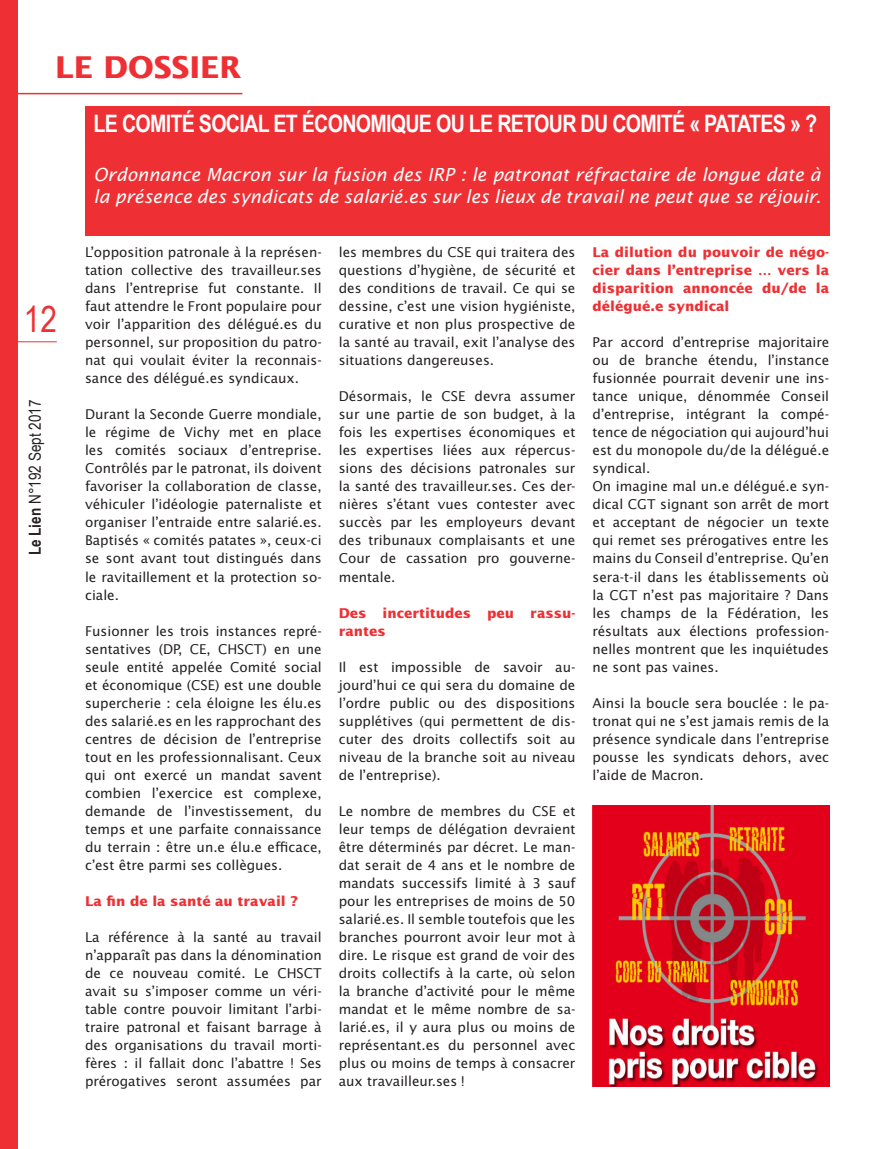
<style>
.page{position:relative;width:893px;height:1149px;background:#fff}
.page>*{position:absolute;margin:0;border:0;box-sizing:border-box;transform-origin:0 0}
.t1{font:36px "Arial Narrow";color:#ee3034}
.t2{font:700 30px "Lucida Sans Std";color:#ee3034}
.t3{font:700 24px "Arial Narrow";letter-spacing:-.03em;color:#fff}
.t4{font:italic 18px/21.6px "Lucida Sans Std";color:#fff}
.t5{font:16.5px "Arial Narrow";color:#231f20}
.t6{font:13.5px/18px "Lucida Sans Std";color:#231f20;text-align:justify}
.t7{font:700 13.5px/18px "Lucida Sans Std";color:#ee3034}
.s1{font-weight:700}
</style>
<div class="page">
<hr style="left:0;top:93px;width:242px;height:1px;background:#ee3034">
<hr style="left:17px;top:341px;width:40px;height:1px;background:#ee3034">
<div style="left:85px;top:106px;width:744px;height:130px;background:#ee3034"></div>
<div style="left:0;top:0;width:17px;height:1148px;background:#ee3034"></div>
<img style="left:592px;top:805px;width:237px;height:280px">
<p class="t2" style="left:55px;top:51px;width:188px">LE DOSSIER</p>
<p class="t1" style="left:24px;top:293px;width:34px">12</p>
<p class="t5" style="left:23px;top:555px;width:157px;rotate:-90deg"><span class="s1">Le Lien</span> N°192 Sept 2017</p>
<p class="t3" style="left:94px;top:106px;width:725px">LE COMITÉ SOCIAL ET ÉCONOMIQUE OU LE RETOUR DU COMITÉ « PATATES » ?</p>
<p class="t4" style="left:94px;top:164px;width:729px">Ordonnance Macron sur la fusion des IRP : le patronat réfractaire de longue date à la présence des syndicats de salarié.es sur les lieux de travail ne peut que se réjouir.</p>
<p class="t6" style="left:85px;top:243px;width:238px">L’opposition patronale à la représen&shy;tation collective des travailleur.ses dans l’entreprise fut constante. Il faut attendre le Front populaire pour voir l’apparition des délégué.es du personnel, sur proposition du patro&shy;nat qui voulait éviter la reconnais&shy;sance des délégué.es syndicaux.</p>
<p class="t6" style="left:85px;top:405px;width:238px">Durant la Seconde Guerre mondiale, le régime de Vichy met en place les comités sociaux d’entreprise.<br>Contrôlés par le patronat, ils doivent favoriser la collaboration de classe, véhiculer l’idéologie paternaliste et organiser l’entraide entre salarié.es.<br>Baptisés « comités patates », ceux-ci se sont avant tout distingués dans le ravitaillement et la protection so&shy;ciale.</p>
<p class="t6" style="left:85px;top:621px;width:238px">Fusionner les trois instances repré&shy;sentatives (DP, CE, CHSCT) en une seule entité appelée Comité social et économique (CSE) est une double supercherie : cela éloigne les élu.es des salarié.es en les rapprochant des centres de décision de l’entreprise tout en les professionnalisant. Ceux qui ont exercé un mandat savent combien l’exercice est complexe, demande de l’investissement, du temps et une parfaite connaissance du terrain : être un.e élu.e efficace, c’est être parmi ses collègues.</p>
<p class="t7" style="left:85px;top:891px;width:215px">La fin de la santé au travail ?</p>
<p class="t6" style="left:85px;top:927px;width:238px">La référence à la santé au travail n’apparaît pas dans la dénomination de ce nouveau comité. Le CHSCT avait su s’imposer comme un véri&shy;table contre pouvoir limitant l’arbi&shy;traire patronal et faisant barrage à des organisations du travail morti&shy;fères : il fallait donc l’abattre ! Ses prérogatives seront assumées par</p>
<p class="t6" style="left:339px;top:243px;width:238px">les membres du CSE qui traitera des questions d’hygiène, de sécurité et des conditions de travail. Ce qui se dessine, c’est une vision hygiéniste, curative et non plus prospective de la santé au travail, exit l’analyse des situations dangereuses.</p>
<p class="t6" style="left:339px;top:387px;width:238px">Désormais, le CSE devra assumer sur une partie de son budget, à la fois les expertises économiques et les expertises liées aux répercus&shy;sions des décisions patronales sur la santé des travailleur.ses. Ces der&shy;nières s’étant vues contester avec succès par les employeurs devant des tribunaux complaisants et une Cour de cassation pro gouverne&shy;mentale.</p>
<p class="t7" style="left:339px;top:603px;width:238px">Des incertitudes peu rassu&shy;rantes</p>
<p class="t6" style="left:339px;top:657px;width:238px">Il est impossible de savoir au&shy;jourd’hui ce qui sera du domaine de l’ordre public ou des dispositions supplétives (qui permettent de dis&shy;cuter des droits collectifs soit au niveau de la branche soit au niveau de l’entreprise).</p>
<p class="t6" style="left:339px;top:801px;width:238px">Le nombre de membres du CSE et leur temps de délégation devraient être déterminés par décret. Le man&shy;dat serait de 4 ans et le nombre de mandats successifs limité à 3 sauf pour les entreprises de moins de 50 salarié.es. Il semble toutefois que les branches pourront avoir leur mot à dire. Le risque est grand de voir des droits collectifs à la carte, où selon la branche d’activité pour le même mandat et le même nombre de sa&shy;larié.es, il y aura plus ou moins de représentant.es du personnel avec plus ou moins de temps à consacrer aux travailleur.ses !</p>
<p class="t7" style="left:592px;top:243px;width:238px;text-align:justify">La dilution du pouvoir de négo&shy;cier dans l’entreprise … vers la disparition annoncée du/de la délégué.e syndical</p>
<p class="t6" style="left:592px;top:333px;width:238px">Par accord d’entreprise majoritaire ou de branche étendu, l’instance fusionnée pourrait devenir une ins&shy;tance unique, dénommée Conseil d’entreprise, intégrant la compé&shy;tence de négociation qui aujourd’hui est du monopole du/de la délégué.e syndical.</p>
<p class="t6" style="left:592px;top:477px;width:238px">On imagine mal un.e délégué.e syn&shy;dical CGT signant son arrêt de mort et acceptant de négocier un texte qui remet ses prérogatives entre les mains du Conseil d’entreprise. Qu’en sera-t-il dans les établissements où la CGT n’est pas majoritaire ? Dans les champs de la Fédération, les résultats aux élections profession&shy;nelles montrent que les inquiétudes ne sont pas vaines.</p>
<p class="t6" style="left:592px;top:693px;width:238px">Ainsi la boucle sera bouclée : le pa&shy;tronat qui ne s’est jamais remis de la présence syndicale dans l’entreprise pousse les syndicats dehors, avec l’aide de Macron.</p>
</div>
